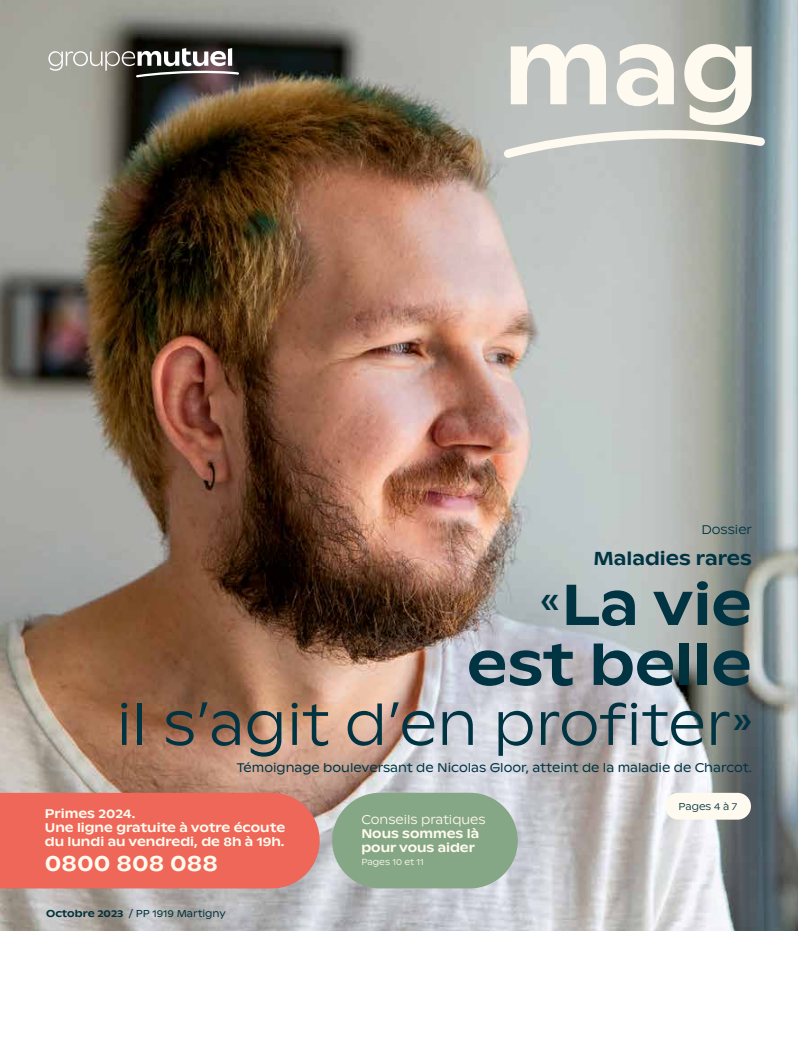
<style>
.page{position:relative;width:798px;height:1063px;background:#fff}
.page>*{position:absolute;margin:0;border:0;box-sizing:border-box;transform-origin:0 0}
.t1{font:300 57.5px/60px "ABC Ginto Nord";color:#003443;text-align:right}
.t2{font:500 22.5px "ABC Ginto Nord";color:#fffaef}
.t3{font:500 18.75px "ABC Ginto Nord";color:#003443}
.t4{font:500 12.5px/13.8px "ABC Ginto Nord";color:#fffaef}
.t5{font:12.5px "ABC Ginto Nord";color:#003443}
.t6{font:300 12.5px "ABC Ginto Nord";color:#fffaef}
.t7{font:300 12.5px "ABC Ginto Nord";color:#003443}
.t8{font:10px "ABC Ginto Nord";color:#00323e}
.t9{font:300 10px "ABC Ginto Nord";color:#00323e}
.t10{font:300 8.75px "ABC Ginto Nord";color:#fffaef}
.s1{font-weight:500}
.s2{font-weight:500;color:#00323e}
</style>
<div class="page">
<img style="left:0;top:0;width:797px;height:931px">
<div style="left:0;top:793px;width:319px;height:95px;background:#ee6758"></div>
<div style="left:332px;top:793px;width:185px;height:95px;background:#86a786;border-radius:48px"></div>
<div style="left:664px;top:793px;width:86px;height:27px;background:#fffaef;border-radius:13px"></div>
<svg style="left:501px;top:44px;width:266px;height:120px"></svg>
<svg style="left:48px;top:48px;width:191px;height:29px"></svg>
<p class="t7" style="left:701px;top:522px;width:52px">Dossier</p>
<h3 class="t3" style="left:593px;top:547px;width:160px">Maladies rares</h3>
<h1 class="t1" style="left:116px;top:574px;width:636px"><sup>«</sup> <span class="s1">La vie<br>est be</span><span class="s2">ll</span><span class="s1">e<br></span>il s’agit d’en profiter <sup>»</sup></h1>
<p class="t5" style="left:236px;top:760px;width:516px">Témoignage bouleversant de Nicolas Gloor, atteint de la maladie de Charcot.</p>
<p class="t9" style="left:678px;top:801px;width:60px">Pages 4 à 7</p>
<p class="t6" style="left:361px;top:812px;width:126px">Conseils pratiques</p>
<p class="t4" style="left:361px;top:826px;width:119px">Nous sommes là pour vous aider</p>
<p class="t10" style="left:361px;top:857px;width:64px">Pages 10 et 11</p>
<p class="t4" style="left:45px;top:807px;width:241px">Primes 2024.<br>Une ligne gratuite à votre écoute du lundi au vendredi, de 8h à 19h.</p>
<h2 class="t2" style="left:45px;top:849px;width:174px">0800 808 088</h2>
<p class="t8" style="left:46px;top:907px;width:181px"><span class="s1">Octobre 2023</span> / PP 1919 Martigny</p>
</div>
